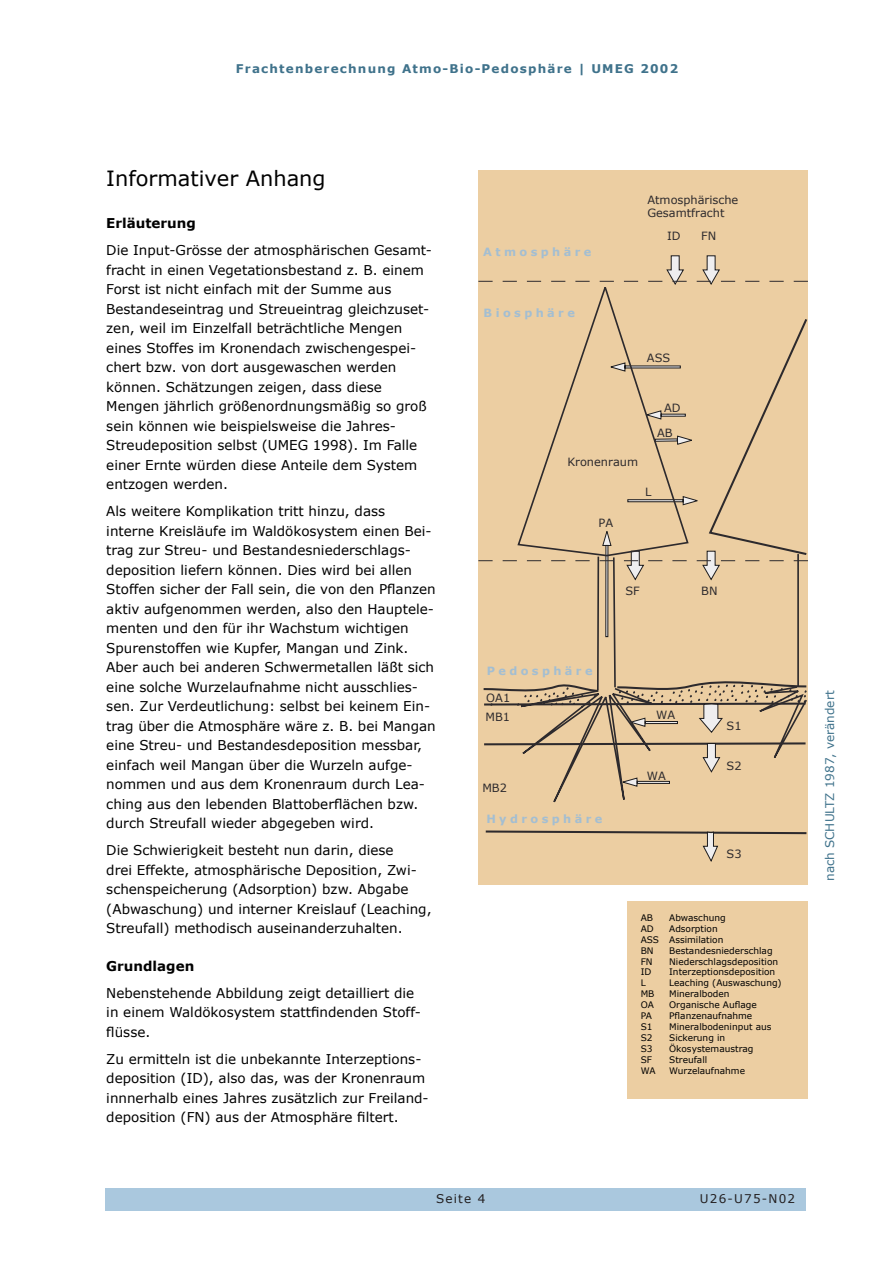
<style>
.page{position:relative;width:893px;height:1263px;background:#fff}
.page>*{position:absolute;margin:0;border:0;box-sizing:border-box;transform-origin:0 0}
.heading_1{font:21px "Verdana";color:#000}
.t1{font:13.5px/19.5px "Verdana";color:#000}
.heading_2{font:700 13.5px "Verdana";color:#000}
.t2{font:700 12px "Verdana";letter-spacing:.1em;color:#3f728b}
.Fotobeschriftung{font:12px "Verdana";color:#3f728b}
.t3{font:12px "Verdana";letter-spacing:.1em;color:#231f20}
.t4{font:11.4px/13.5px "Verdana";color:#2d2a2d}
.t5{font:700 11.4px "Verdana";letter-spacing:.3em;color:#a3bed2}
.t6{font:9px "Verdana";color:#000}
</style>
<div class="page">
<div style="left:105px;top:1188px;width:701px;height:22px;background:#aac8de"></div>
<div style="left:478px;top:170px;width:330px;height:715px;background:#eccea2"></div>
<svg style="left:478px;top:287px;width:322px;height:574px"></svg>
<svg style="left:478px;top:281px;width:15px;height:1px"></svg>
<svg style="left:503px;top:281px;width:14px;height:1px"></svg>
<svg style="left:527px;top:281px;width:14px;height:1px"></svg>
<svg style="left:551px;top:281px;width:14px;height:1px"></svg>
<svg style="left:575px;top:281px;width:15px;height:1px"></svg>
<svg style="left:600px;top:281px;width:14px;height:1px"></svg>
<svg style="left:624px;top:281px;width:14px;height:1px"></svg>
<svg style="left:648px;top:255px;width:39px;height:30px"></svg>
<svg style="left:697px;top:255px;width:38px;height:30px"></svg>
<svg style="left:745px;top:281px;width:14px;height:1px"></svg>
<svg style="left:769px;top:281px;width:15px;height:1px"></svg>
<svg style="left:794px;top:281px;width:14px;height:1px"></svg>
<svg style="left:478px;top:560px;width:15px;height:1px"></svg>
<svg style="left:503px;top:560px;width:14px;height:1px"></svg>
<svg style="left:527px;top:560px;width:14px;height:1px"></svg>
<svg style="left:551px;top:560px;width:14px;height:1px"></svg>
<svg style="left:575px;top:560px;width:15px;height:1px"></svg>
<svg style="left:600px;top:317px;width:208px;height:320px"></svg>
<svg style="left:619px;top:685px;width:188px;height:106px"></svg>
<div style="left:628px;top:901px;width:180px;height:197px;background:#eccea2"></div>
<p class="t2" style="left:236px;top:61px;width:444px">Frachtenberechnung Atmo-Bio-Pedosphäre | UMEG 2002</p>
<p class="heading_1" style="left:106px;top:165px;width:221px">Informativer Anhang</p>
<p class="heading_2" style="left:106px;top:215px;width:91px">Erläuterung</p>
<p class="t1" style="left:106px;top:240px;width:327px">Die Input-Grösse der atmosphärischen Gesamt&shy;fracht in einen Vegetationsbestand z. B. einem Forst ist nicht einfach mit der Summe aus Bestandeseintrag und Streueintrag gleichzuset&shy;zen, weil im Einzelfall beträchtliche Mengen eines Stoffes im Kronendach zwischengespei&shy;chert bzw. von dort ausgewaschen werden können. Schätzungen zeigen, dass diese Mengen jährlich größenordnungsmäßig so groß sein können wie beispielsweise die Jahres-Streudeposition selbst (UMEG 1998). Im Falle einer Ernte würden diese Anteile dem System entzogen werden.</p>
<p class="t1" style="left:106px;top:501px;width:331px">Als weitere Komplikation tritt hinzu, dass interne Kreisläufe im Waldökosystem einen Bei&shy;trag zur Streu- und Bestandesniederschlags&shy;deposition liefern können. Dies wird bei allen Stoffen sicher der Fall sein, die von den Pflanzen aktiv aufgenommen werden, also den Hauptele&shy;menten und den für ihr Wachstum wichtigen Spurenstoffen wie Kupfer, Mangan und Zink.<br>Aber auch bei anderen Schwermetallen läßt sich eine solche Wurzelaufnahme nicht ausschlies&shy;sen. Zur Verdeutlichung: selbst bei keinem Ein&shy;trag über die Atmosphäre wäre z. B. bei Mangan eine Streu- und Bestandesdeposition messbar, einfach weil Mangan über die Wurzeln aufge&shy;nommen und aus dem Kronenraum durch Lea&shy;ching aus den lebenden Blattoberflächen bzw. durch Streufall wieder abgegeben wird.</p>
<p class="t1" style="left:106px;top:840px;width:327px">Die Schwierigkeit besteht nun darin, diese<br>drei Effekte, atmosphärische Deposition, Zwi&shy;schenspeicherung (Adsorption) bzw. Abgabe (Abwaschung) und interner Kreislauf (Leaching, Streufall) methodisch auseinanderzuhalten.</p>
<p class="heading_2" style="left:106px;top:957px;width:89px">Grundlagen</p>
<p class="t1" style="left:106px;top:983px;width:316px">Nebenstehende Abbildung zeigt detailliert die in einem Waldökosystem stattfindenden Stoff&shy;flüsse.</p>
<p class="t1" style="left:106px;top:1049px;width:324px">Zu ermitteln ist die unbekannte Interzeptions&shy;deposition (ID), also das, was der Kronenraum innnerhalb eines Jahres zusätzlich zur Freiland&shy;deposition (FN) aus der Atmosphäre filtert.</p>
<p class="t4" style="left:647px;top:192px;width:93px">Atmosphärische<br>Gesamtfracht</p>
<p class="t5" style="left:483px;top:245px;width:110px">Atmosphäre</p>
<p class="t4" style="left:667px;top:228px;width:15px">ID</p>
<p class="t4" style="left:701px;top:228px;width:17px">FN</p>
<p class="t5" style="left:484px;top:306px;width:93px">Biosphäre</p>
<p class="t4" style="left:647px;top:351px;width:25px">ASS</p>
<p class="t4" style="left:567px;top:455px;width:72px">Kronenraum</p>
<p class="t4" style="left:664px;top:401px;width:18px">AD</p>
<p class="t4" style="left:657px;top:426px;width:17px">AB</p>
<p class="t4" style="left:645px;top:484px;width:8px">L</p>
<p class="t4" style="left:599px;top:515px;width:16px">PA</p>
<p class="t4" style="left:625px;top:584px;width:16px">SF</p>
<p class="t4" style="left:701px;top:584px;width:18px">BN</p>
<p class="t5" style="left:487px;top:663px;width:107px">Pedosphäre</p>
<p class="t4" style="left:486px;top:690px;width:25px">OA1</p>
<p class="t4" style="left:485px;top:710px;width:26px">MB1</p>
<p class="t4" style="left:482px;top:781px;width:26px">MB2</p>
<p class="t5" style="left:486px;top:812px;width:118px">Hydrosphäre</p>
<p class="t4" style="left:656px;top:708px;width:21px">WA</p>
<p class="t4" style="left:647px;top:768px;width:21px">WA</p>
<p class="t4" style="left:727px;top:719px;width:17px">S1</p>
<p class="t4" style="left:727px;top:759px;width:16px">S2</p>
<p class="t4" style="left:727px;top:847px;width:16px">S3</p>
<p class="t6" style="left:641px;top:912px;width:14px">AB</p>
<p class="t6" style="left:669px;top:912px;width:58px">Abwaschung</p>
<p class="t6" style="left:641px;top:923px;width:15px">AD</p>
<p class="t6" style="left:669px;top:923px;width:50px">Adsorption</p>
<p class="t6" style="left:641px;top:934px;width:84px">ASS Assimilation</p>
<p class="t6" style="left:641px;top:944px;width:14px">BN</p>
<p class="t6" style="left:669px;top:944px;width:105px">Bestandesniederschlag</p>
<p class="t6" style="left:641px;top:955px;width:13px">FN</p>
<p class="t6" style="left:669px;top:955px;width:110px">Niederschlagsdeposition</p>
<p class="t6" style="left:641px;top:966px;width:12px">ID</p>
<p class="t6" style="left:669px;top:966px;width:108px">Interzeptionsdeposition</p>
<p class="t6" style="left:641px;top:977px;width:7px">L</p>
<p class="t6" style="left:669px;top:977px;width:114px">Leaching (Auswaschung)</p>
<p class="t6" style="left:641px;top:988px;width:15px">MB</p>
<p class="t6" style="left:669px;top:988px;width:62px">Mineralboden</p>
<p class="t6" style="left:641px;top:999px;width:15px">OA</p>
<p class="t6" style="left:669px;top:999px;width:89px">Organische Auflage</p>
<p class="t6" style="left:641px;top:1010px;width:13px">PA</p>
<p class="t6" style="left:669px;top:1010px;width:85px">Pflanzenaufnahme</p>
<p class="t6" style="left:641px;top:1021px;width:13px">S1</p>
<p class="t6" style="left:669px;top:1021px;width:104px">Mineralbodeninput aus</p>
<p class="t6" style="left:641px;top:1032px;width:13px">S2</p>
<p class="t6" style="left:669px;top:1032px;width:58px">Sickerung in</p>
<p class="t6" style="left:641px;top:1043px;width:13px">S3</p>
<p class="t6" style="left:669px;top:1043px;width:86px">Ökosystemaustrag</p>
<p class="t6" style="left:641px;top:1054px;width:13px">SF</p>
<p class="t6" style="left:669px;top:1054px;width:40px">Streufall</p>
<p class="t6" style="left:641px;top:1065px;width:16px">WA</p>
<p class="t6" style="left:669px;top:1065px;width:77px">Wurzelaufnahme</p>
<p class="t3" style="left:436px;top:1191px;width:51px">Seite 4</p>
<p class="t3" style="left:700px;top:1191px;width:97px">U26-U75-N02</p>
<p class="Fotobeschriftung" style="left:822px;top:881px;width:192px;rotate:-90deg">nach SCHULTZ 1987, verändert</p>
</div>
